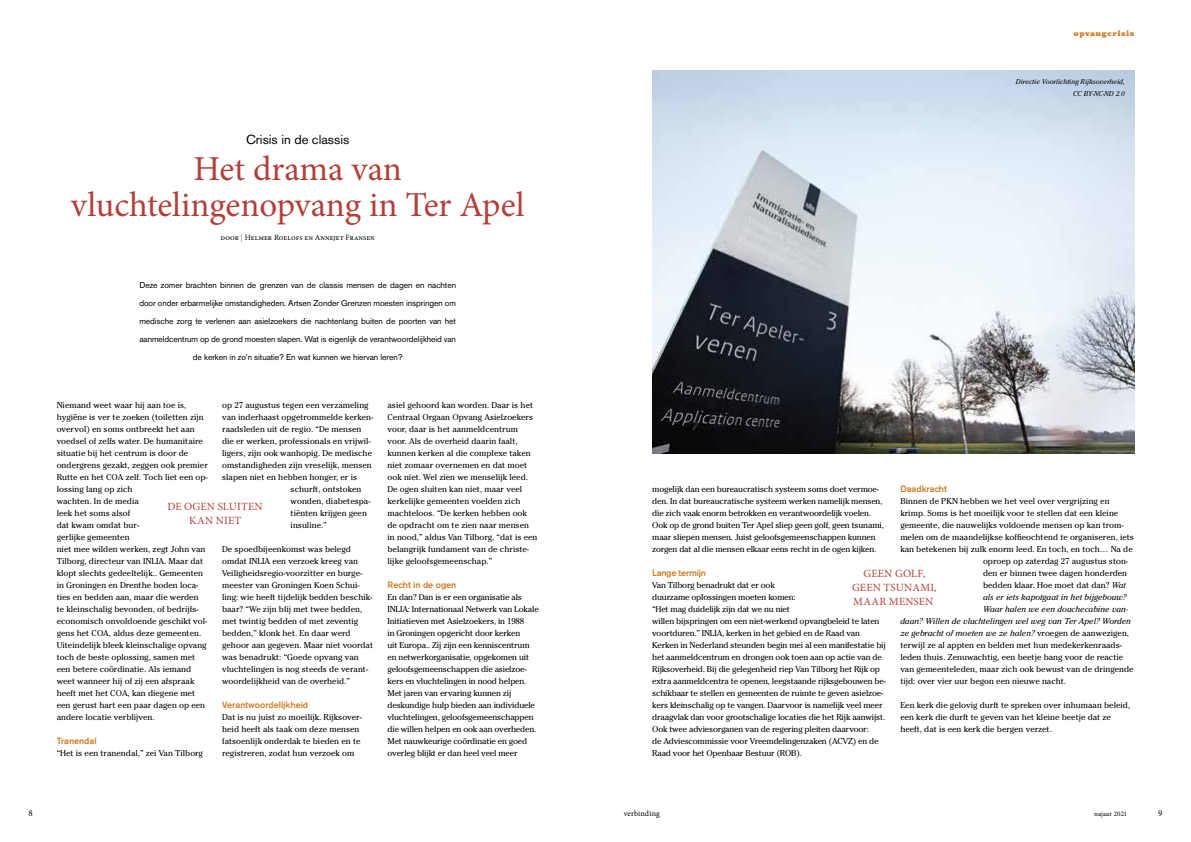
<style>
.page{position:relative;width:1191px;height:842px;background:#fff}
.page>*{position:absolute;margin:0;border:0;box-sizing:border-box;transform-origin:0 0}
.t1{font:35px/36px "Minion Pro";letter-spacing:-.025em;color:#b33f39;text-align:center}
.t2{font:13px "Akzidenz Grotesk BE";color:#000}
.t3{font:11px/14px "Minion Pro";letter-spacing:.015em;color:#b33f39;text-align:center}
.t4{font:500 9px "Akzidenz Grotesk BE";color:#cf7c23}
.t5{font:500 9px "Akzidenz Grotesk BE";letter-spacing:-.02em;color:#cf7c23}
.t6{font:9px "Minion Pro";color:#000}
.t7{font:8.5px/12px "Cheltenham";color:#000}
.t8{font:8.5px/12px "Cheltenham";letter-spacing:-.02em;color:#000}
.t9{font:8.5px/18px "Akzidenz Grotesk BE";letter-spacing:-.01em;color:#000;text-align:center}
.t10{font:italic 8.5px "Cheltenham";color:#000}
.t11{font:8px "Minion Pro";color:#000}
.t12{font:900 8px "Cheltenham";letter-spacing:.06em;color:#cf7c23}
.t13{font:italic 7px/12px "Cheltenham";color:#000;text-align:right}
.t14{font:7px "Minion Pro";color:#000}
.s1{color:#b33f39}
.s2{font-style:italic}
.s3{font-style:normal}
</style>
<div class="page">
<img style="left:652px;top:71px;width:482px;height:383px">
<p class="t12" style="left:1073px;top:28px;width:62px">opvangcrisis</p>
<h2 class="t2" style="left:246px;top:132px;width:105px">Crisis in de classis</h2>
<h1 class="t1" style="left:71px;top:151px;width:455px">Het drama van vluchtelingenopvang in Ter Apel</h1>
<p class="t11" style="left:221px;top:232px;width:156px">door <span class="s1">|</span> Helmer Roelofs en Annejet Fransen</p>
<p class="t9" style="left:139px;top:276px;width:318px">Deze zomer brachten binnen de grenzen van de classis mensen de dagen en nachten door onder erbarmelijke omstandigheden. Artsen Zonder Grenzen moesten inspringen om medische zorg te verlenen aan asielzoekers die nachtenlang buiten de poorten van het aanmeldcentrum op de grond moesten slapen. Wat is eigenlijk de verantwoordelijkheid van de kerken in zo’n situatie? En wat kunnen we hiervan leren?</p>
<p class="t7" style="left:222px;top:399px;width:148px">op 27 augustus tegen een verzameling</p>
<p class="t7" style="left:222px;top:411px;width:153px">van inderhaast opgetrommelde kerken-</p>
<p class="t7" style="left:222px;top:423px;width:141px">raadsleden uit de regio. “De mensen</p>
<p class="t7" style="left:222px;top:435px;width:150px">die er werken, professionals en vrijwil-</p>
<p class="t7" style="left:222px;top:447px;width:151px">ligers, zijn ook wanhopig. De medische</p>
<p class="t7" style="left:222px;top:459px;width:151px">omstandigheden zijn vreselijk, mensen</p>
<p class="t7" style="left:222px;top:471px;width:137px">slapen niet en hebben honger, er is</p>
<p class="t7" style="left:291px;top:483px;width:72px">schurft, ontstoken</p>
<p class="t7" style="left:291px;top:495px;width:81px">wonden, diabetespa-</p>
<p class="t7" style="left:291px;top:507px;width:78px">tiënten krijgen geen</p>
<p class="t7" style="left:291px;top:519px;width:38px">insuline.”</p>
<p class="t7" style="left:222px;top:543px;width:152px">De spoedbijeenkomst was belegd omdat INLIA een verzoek kreeg van Veiligheidsregio-voorzitter en burge&shy;meester van Groningen Koen Schui&shy;ling: wie heeft tijdelijk bedden beschik&shy;baar? “We zijn blij met twee bedden, met twintig bedden of met zeventig bedden,” klonk het. En daar werd gehoor aan gegeven. Maar niet voordat was benadrukt: “Goede opvang van vluchtelingen is nog steeds de verant&shy;woordelijkheid van de overheid.”</p>
<p class="t4" style="left:222px;top:699px;width:88px">Verantwoordelijkheid</p>
<p class="t7" style="left:222px;top:711px;width:142px">Dat is nu juist zo moeilijk. Rijksover&shy;heid heeft als taak om deze mensen fatsoenlijk onderdak te bieden en te registreren, zodat hun verzoek om</p>
<p class="t7" style="left:57px;top:399px;width:153px">Niemand weet waar hij aan toe is, hygiëne is ver te zoeken (toiletten zijn overvol) en soms ontbreekt het aan voedsel of zelfs water. De humanitaire situatie bij het centrum is door de ondergrens gezakt, zeggen ook premier Rutte en het COA zelf. Toch liet een op&shy;lossing lang op zich<br>wachten. In de media<br>leek het soms alsof<br>dat kwam omdat bur-<br>gerlijke gemeenten<br>niet mee wilden werken, zegt John van Tilborg, directeur van INLIA. Maar dat klopt slechts gedeeltelijk.. Gemeenten in Groningen en Drenthe boden loca&shy;ties en bedden aan, maar die werden te kleinschalig bevonden, of bedrijfs&shy;economisch onvoldoende geschikt vol&shy;gens het COA, aldus deze gemeenten.<br>Uiteindelijk bleek kleinschalige opvang toch de beste oplossing, samen met een betere coördinatie. Als iemand weet wanneer hij of zij een afspraak heeft met het COA, kan diegene met een gerust hart een paar dagen op een andere locatie verblijven.</p>
<p class="t4" style="left:57px;top:735px;width:41px">Tranendal</p>
<p class="t7" style="left:57px;top:747px;width:148px">“Het is een tranendal,” zei Van Tilborg</p>
<p class="t3" style="left:167px;top:500px;width:97px">DE OGEN SLUITEN<br>KAN NIET</p>
<p class="t7" style="left:387px;top:399px;width:151px">asiel gehoord kan worden. Daar is het Centraal Orgaan Opvang Asielzoekers voor, daar is het aanmeldcentrum voor. Als de overheid daarin faalt, kunnen kerken al die complexe taken niet zomaar overnemen en dat moet ook niet. Wel zien we menselijk leed.<br>De ogen sluiten kan niet, maar veel kerkelijke gemeenten voelden zich machteloos. “De kerken hebben ook de opdracht om te zien naar mensen in nood,” aldus Van Tilborg, “dat is een belangrijk fundament van de christe&shy;lijke geloofsgemeenschap.”</p>
<p class="t4" style="left:387px;top:579px;width:70px">Recht in de ogen</p>
<p class="t8" style="left:387px;top:591px;width:153px">En dan? Dan is er een organisatie als INLIA: Internationaal Netwerk van Lokale Initiatieven met Asielzoekers, in 1988<br>in Groningen opgericht door kerken<br>uit Europa.. Zij zijn een kenniscentrum en netwerkorganisatie, opgekomen uit geloofsgemeenschappen die asielzoe&shy;kers en vluchtelingen in nood helpen.<br>Met jaren van ervaring kunnen zij deskundige hulp bieden aan individuele vluchtelingen, geloofsgemeenschappen die willen helpen en ook aan overheden.<br>Met nauwkeurige coördinatie en goed overleg blijkt er dan heel veel meer</p>
<p class="t13" style="left:1016px;top:76px;width:110px">Directie Voorlichting Rijksoverheid,<br>CC BY-NC-ND 2.0</p>
<p class="t4" style="left:900px;top:483px;width:48px">Daadkracht</p>
<p class="t7" style="left:900px;top:495px;width:211px">Binnen de PKN hebben we het veel over vergrijzing en</p>
<p class="t7" style="left:900px;top:507px;width:219px">krimp. Soms is het moeilijk voor te stellen dat een kleine</p>
<p class="t7" style="left:900px;top:519px;width:225px">gemeente, die nauwelijks voldoende mensen op kan trom-</p>
<p class="t7" style="left:900px;top:531px;width:235px">melen om de maandelijkse koffieochtend te organiseren, iets</p>
<p class="t7" style="left:900px;top:543px;width:234px">kan betekenen bij zulk enorm leed. En toch, en toch… Na de</p>
<p class="t7" style="left:983px;top:555px;width:147px">oproep op zaterdag 27 augustus ston-</p>
<p class="t7" style="left:983px;top:567px;width:146px">den er binnen twee dagen honderden</p>
<p class="t7" style="left:983px;top:579px;width:144px">bedden klaar. Hoe moet dat dan? <span class="s2">Wat</span></p>
<p class="t10" style="left:983px;top:592px;width:145px">als er iets kapotgaat in het bijgebouw?</p>
<p class="t10" style="left:983px;top:604px;width:146px">Waar halen we een douchecabine van-</p>
<p class="t10" style="left:900px;top:616px;width:232px">daan? Willen de vluchtelingen wel weg van Ter Apel? Worden</p>
<p class="t10" style="left:900px;top:628px;width:230px">ze gebracht of moeten we ze halen? <span class="s3">vroegen de aanwezigen,</span></p>
<p class="t7" style="left:900px;top:639px;width:223px">terwijl ze al appten en belden met hun medekerkenraads-</p>
<p class="t7" style="left:900px;top:651px;width:224px">leden thuis. Zenuwachtig, een beetje bang voor de reactie</p>
<p class="t7" style="left:900px;top:663px;width:235px">van gemeenteleden, maar zich ook bewust van de dringende</p>
<p class="t7" style="left:900px;top:675px;width:167px">tijd: over vier uur begon een nieuwe nacht.</p>
<p class="t7" style="left:900px;top:699px;width:231px">Een kerk die gelovig durft te spreken over inhumaan beleid, een kerk die durft te geven van het kleine beetje dat ze heeft, dat is een kerk die bergen verzet.</p>
<p class="t8" style="left:652px;top:483px;width:233px">mogelijk dan een bureaucratisch systeem soms doet vermoe&shy;den. In dat bureaucratische systeem werken namelijk mensen, die zich vaak enorm betrokken en verantwoordelijk voelen.<br>Ook op de grond buiten Ter Apel sliep geen golf, geen tsunami, maar sliepen mensen. Juist geloofsgemeenschappen kunnen zorgen dat al die mensen elkaar eens recht in de ogen kijken.</p>
<p class="t5" style="left:652px;top:567px;width:55px">Lange termijn</p>
<p class="t8" style="left:652px;top:579px;width:235px">Van Tilborg benadrukt dat er ook<br>duurzame oplossingen moeten komen:<br>“Het mag duidelijk zijn dat we nu niet<br>willen bijspringen om een niet-werkend opvangbeleid te laten voortduren.” INLIA, kerken in het gebied en de Raad van Kerken in Nederland steunden begin mei al een manifestatie bij het aanmeldcentrum en drongen ook toen aan op actie van de Rijksoverheid. Bij die gelegenheid riep Van Tilborg het Rijk op extra aanmeldcentra te openen, leegstaande rijksgebouwen be&shy;schikbaar te stellen en gemeenten de ruimte te geven asielzoe&shy;kers kleinschalig op te vangen. Daarvoor is namelijk veel meer draagvlak dan voor grootschalige locaties die het Rijk aanwijst.<br>Ook twee adviesorganen van de regering pleiten daarvoor:<br>de Adviescommissie voor Vreemdelingenzaken (ACVZ) en de Raad voor het Openbaar Bestuur (ROB).</p>
<p class="t3" style="left:852px;top:566px;width:86px">GEEN GOLF,<br>GEEN TSUNAMI,<br>MAAR MENSEN</p>
<p class="t6" style="left:28px;top:807px;width:6px">8</p>
<p class="t11" style="left:624px;top:808px;width:38px">verbinding</p>
<p class="t14" style="left:1094px;top:809px;width:34px">najaar 2021</p>
<p class="t6" style="left:1158px;top:807px;width:6px">9</p>
</div>
